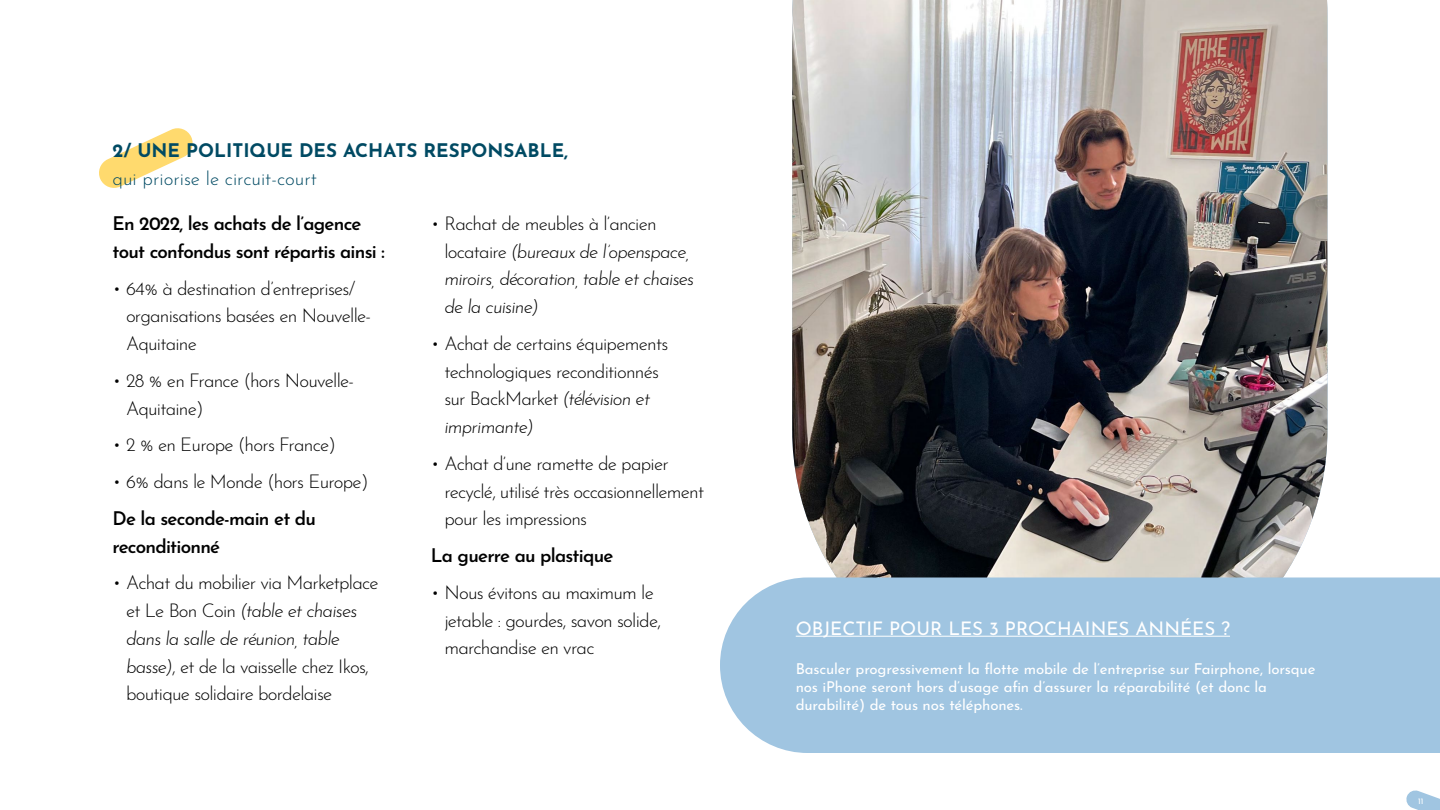
<style>
.page{position:relative;width:1440px;height:810px;background:#fff}
.page>*{position:absolute;margin:0;border:0;box-sizing:border-box;transform-origin:0 0}
.t1{font:300 18.75px/27.8px "Josefin Sans";letter-spacing:-.04em;color:#000}
.t2{font:600 18.75px/27.8px "Josefin Sans";letter-spacing:-.04em;color:#000}
.t3{font:italic 300 18.75px/27.8px "Josefin Sans";letter-spacing:-.04em;color:#000}
.t4{font:700 18.75px "Josefin Sans";color:#004a63}
.t5{font:18.75px "Josefin Sans";color:#fff}
.t6{font:300 18.75px "Josefin Sans";color:#004a63}
.t7{font:15px/18px "Josefin Sans";letter-spacing:-.01em;color:#fff}
.t8{font:8.25px "Josefin Sans";color:#fff}
.s1{font-style:italic}
.s2{font-style:normal}
</style>
<div class="page">
<svg style="left:99px;top:128px;width:94px;height:60px"></svg>
<img style="left:792px;top:0;width:536px;height:578px">
<div style="left:720px;top:578px;width:720px;height:175px;background:#a0c5e1"></div>
<hr style="left:796px;top:636px;width:434px;height:1px;background:#fff">
<svg style="left:1406px;top:790px;width:34px;height:20px"></svg>
<p class="t4" style="left:112px;top:134px;width:457px">2/ UNE POLITIQUE DES ACHATS RESPONSABLE,</p>
<p class="t6" style="left:112px;top:164px;width:206px">qui priorise le circuit-court</p>
<p class="t2" style="left:112px;top:207px;width:274px">En 2022, les achats de l’agence tout confondus sont répartis ainsi :</p>
<p class="t1" style="left:126px;top:272px;width:247px;text-indent:-14px">• 64% à destination d’entreprises/ organisations basées en Nouvelle-<br>Aquitaine</p>
<p class="t1" style="left:126px;top:365px;width:230px;text-indent:-14px">• 28 % en France (hors Nouvelle-<br>Aquitaine)</p>
<p class="t1" style="left:112px;top:429px;width:225px">• 2 % en Europe (hors France)</p>
<p class="t1" style="left:112px;top:466px;width:258px">• 6% dans le Monde (hors Europe)</p>
<p class="t2" style="left:112px;top:502px;width:205px">De la seconde-main et du reconditionné</p>
<p class="t1" style="left:126px;top:567px;width:254px;text-indent:-14px">• Achat du mobilier via Marketplace et Le Bon Coin <span class="s1">(table et chaises dans la salle de réunion, table basse)</span>, et de la vaisselle chez Ikos, boutique solidaire bordelaise</p>
<p class="t3" style="left:444px;top:208px;width:251px;text-indent:-14px"><span class="s2">• Rachat de meubles à l’ancien locataire</span> (bureaux de l’openspace, miroirs, décoration, table et chaises de la cuisine)</p>
<p class="t1" style="left:444px;top:328px;width:225px;text-indent:-14px">• Achat de certains équipements technologiques reconditionnés sur BackMarket <span class="s1">(télévision et imprimante)</span></p>
<p class="t1" style="left:444px;top:448px;width:261px;text-indent:-14px">• Achat d’une ramette de papier recyclé, utilisé très occasionnellement pour les impressions</p>
<p class="t2" style="left:431px;top:539px;width:184px">La guerre au plastique</p>
<p class="t1" style="left:444px;top:577px;width:218px;text-indent:-14px">• Nous évitons au maximum le jetable : gourdes, savon solide, marchandise en vrac</p>
<p class="t5" style="left:796px;top:613px;width:436px">OBJECTIF POUR LES 3 PROCHAINES ANNÉES ?</p>
<p class="t7" style="left:796px;top:658px;width:521px">Basculer progressivement la flotte mobile de l’entreprise sur Fairphone, lorsque nos iPhone seront hors d’usage afin d’assurer la réparabilité (et donc la durabilité) de tous nos téléphones.</p>
<p class="t8" style="left:1418px;top:794px;width:7px">11</p>
</div>
